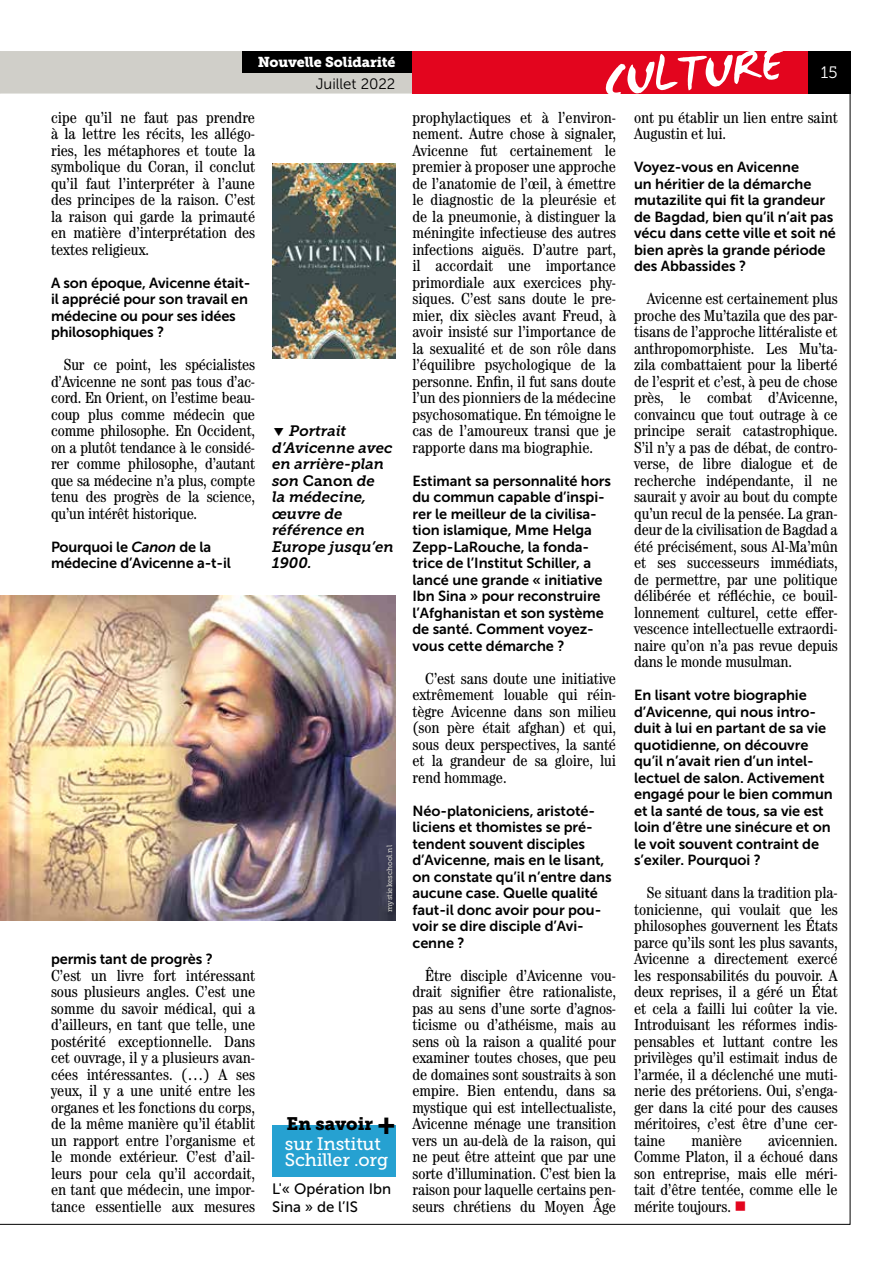
<style>
.page{position:relative;width:893px;height:1263px;background:#fff}
.page>*{position:absolute;margin:0;border:0;box-sizing:border-box;transform-origin:0 0}
.t1{font:54px "WC Mano Negra Bta";color:#fff}
.t2{font:18px/16.5px "Museo Slab 500";letter-spacing:-.01em;color:#fff}
.t3{font:18px "Museo Slab 900";color:#000}
.t4{font:16.5px "Museo Slab 300";color:#fff}
.t5{font:condensed 16.05px/16.5px "Century Std";letter-spacing:-.005em;color:#000;text-align:justify}
.t6{font:italic 15px/16.5px "Museo Slab 700";color:#000}
.t7{font:15px/18px "Museo Sans 500";color:#000}
.t8{font:15px "Museo Sans 300";color:#000}
.t9{font:14.55px/16.5px "Museo Sans 700";letter-spacing:-.005em;color:#000}
.t10{font:14.25px "Museo Slab 900";letter-spacing:-.01em;color:#fff}
.t11{font:7.5px "Museo Slab 500";color:#d0cfc9}
.s1{font-style:italic}
.s2{font-style:normal}
.s3{font-size:28.5px}
.s4{color:#e3051e}
</style>
<div class="page">
<div style="left:0;top:51px;width:412px;height:43px;background:#d0cfc9"></div>
<div style="left:242px;top:51px;width:170px;height:21px;background:#000"></div>
<div style="left:412px;top:51px;width:396px;height:43px;background:#e3051e"></div>
<div style="left:808px;top:51px;width:42px;height:43px;background:#000"></div>
<img style="left:272px;top:164px;width:123px;height:194px">
<img style="left:0;top:595px;width:395px;height:326px">
<div style="left:272px;top:1125px;width:123px;height:51px;background:#26a1d1"></div>
<p class="t10" style="left:258px;top:54px;width:139px">Nouvelle Solidarité</p>
<p class="t5" style="left:51px;top:109px;width:206px">cipe qu’il ne faut pas prendre à la lettre les récits, les allégo&shy;ries, les métaphores et toute la symbolique du Coran, il conclut qu’il faut l’interpréter à l’aune des principes de la raison. C’est la raison qui garde la primauté en matière d’interprétation des textes religieux.</p>
<p class="t9" style="left:51px;top:275px;width:201px">A son époque, Avicenne était&shy;il apprécié pour son travail en médecine ou pour ses idées philosophiques ?</p>
<p class="t5" style="left:51px;top:356px;width:206px;text-indent:13px">Sur ce point, les spécialistes d’Avicenne ne sont pas tous d’ac&shy;cord. En Orient, on l’estime beau&shy;coup plus comme médecin que comme philosophe. En Occident, on a plutôt tendance à le considé&shy;rer comme philosophe, d’autant que sa médecine n’a plus, compte tenu des progrès de la science, qu’un intérêt historique.</p>
<p class="t9" style="left:51px;top:539px;width:181px">Pourquoi le <span class="s1">Canon</span> de la médecine d’Avicenne a-t-il</p>
<p class="t8" style="left:316px;top:75px;width:81px">Juillet 2022</p>
<p class="t6" style="left:272px;top:423px;width:123px;text-indent:17px">Portrait d’Avicenne avec en arrière-plan son <span class="s2">Canon</span> de<br>la médecine, œuvre de référence en<br>Europe jusqu’en<br>1900.</p>
<p class="t9" style="left:51px;top:951px;width:163px">permis tant de progrès ?</p>
<p class="t5" style="left:51px;top:967px;width:206px">C’est un livre fort intéressant sous plusieurs angles. C’est une somme du savoir médical, qui a d’ailleurs, en tant que telle, une postérité exceptionnelle. Dans cet ouvrage, il y a plusieurs avan&shy;cées intéressantes. (…) A ses yeux, il y a une unité entre les organes et les fonctions du corps, de la même manière qu’il établit un rapport entre l’organisme et le monde extérieur. C’est d’ail&shy;leurs pour cela qu’il accordait, en tant que médecin, une impor&shy;tance essentielle aux mesures</p>
<p class="t11" style="left:385px;top:912px;width:68px;rotate:-90deg">mystiekeschool.nl</p>
<p class="t3" style="left:287px;top:1113px;width:110px">En savoir <span class="s3">+</span></p>
<p class="t2" style="left:285px;top:1135px;width:105px">sur Institut<br>Schiller .org</p>
<p class="t7" style="left:272px;top:1179px;width:120px">L'« Opération Ibn<br>Sina » de l’IS</p>
<h1 class="t1" style="left:600px;top:47px;width:185px;rotate:-5deg">CULTURE</h1>
<p class="t4" style="left:821px;top:64px;width:18px">15</p>
<p class="t5" style="left:412px;top:109px;width:205px">prophylactiques et à l’environ&shy;nement. Autre chose à signaler, Avicenne fut certainement le premier à proposer une approche de l’anatomie de l’œil, à émettre le diagnostic de la pleurésie et de la pneumonie, à distinguer la méningite infectieuse des autres infections aiguës. D’autre part, il accordait une importance primordiale aux exercices phy&shy;siques. C’est sans doute le pre&shy;mier, dix siècles avant Freud, à avoir insisté sur l’importance de la sexualité et de son rôle dans l’équilibre psychologique de la personne. Enfin, il fut sans doute l’un des pionniers de la médecine psychosomatique. En témoigne le cas de l’amoureux transi que je rapporte dans ma biographie.</p>
<p class="t9" style="left:412px;top:473px;width:200px">Estimant sa personnalité hors du commun capable d’inspi&shy;rer le meilleur de la civilisa&shy;tion islamique, Mme Helga<br>Zepp-LaRouche, la fonda&shy;trice de l’Institut Schiller, a lancé une grande « initiative<br>Ibn Sina » pour reconstruire l’Afghanistan et son système de santé. Comment voyez&shy;vous cette démarche ?</p>
<p class="t5" style="left:412px;top:670px;width:205px;text-indent:13px">C’est sans doute une initiative extrêmement louable qui réin&shy;tègre Avicenne dans son milieu (son père était afghan) et qui, sous deux perspectives, la santé et la grandeur de sa gloire, lui rend hommage.</p>
<p class="t9" style="left:412px;top:803px;width:201px">Néo-platoniciens, aristoté&shy;liciens et thomistes se pré&shy;tendent souvent disciples d’Avicenne, mais en le lisant, on constate qu’il n’entre dans aucune case. Quelle qualité faut-il donc avoir pour pou&shy;voir se dire disciple d’Avi&shy;cenne ?</p>
<p class="t5" style="left:412px;top:967px;width:205px;text-indent:13px">Être disciple d’Avicenne vou&shy;drait signifier être rationaliste, pas au sens d’une sorte d’agnos&shy;ticisme ou d’athéisme, mais au sens où la raison a qualité pour examiner toutes choses, que peu de domaines sont soustraits à son empire. Bien entendu, dans sa mystique qui est intellectualiste, Avicenne ménage une transition vers un au-delà de la raison, qui ne peut être atteint que par une sorte d’illumination. C’est bien la raison pour laquelle certains pen&shy;seurs chrétiens du Moyen Âge</p>
<p class="t5" style="left:634px;top:109px;width:205px">ont pu établir un lien entre saint<br>Augustin et lui.</p>
<p class="t9" style="left:634px;top:159px;width:203px">Voyez-vous en Avicenne<br>un héritier de la démarche mutazilite qui fit la grandeur de Bagdad, bien qu’il n’ait pas vécu dans cette ville et soit né bien après la grande période des Abbassides ?</p>
<p class="t5" style="left:634px;top:290px;width:205px;text-indent:13px">Avicenne est certainement plus proche des Mu’tazila que des par&shy;tisans de l’approche littéraliste et anthropomorphiste. Les Mu’ta&shy;zila combattaient pour la liberté de l’esprit et c’est, à peu de chose près, le combat d’Avicenne, convaincu que tout outrage à ce principe serait catastrophique.<br>S’il n’y a pas de débat, de contro&shy;verse, de libre dialogue et de recherche indépendante, il ne saurait y avoir au bout du compte qu’un recul de la pensée. La gran&shy;deur de la civilisation de Bagdad a été précisément, sous Al-Ma’mûn et ses successeurs immédiats, de permettre, par une politique délibérée et réfléchie, ce bouil&shy;lonnement culturel, cette effer&shy;vescence intellectuelle extraordi&shy;naire qu’on n’a pas revue depuis dans le monde musulman.</p>
<p class="t9" style="left:634px;top:687px;width:200px">En lisant votre biographie d’Avicenne, qui nous intro&shy;duit à lui en partant de sa vie quotidienne, on découvre qu’il n’avait rien d’un intel&shy;lectuel de salon. Activement engagé pour le bien commun et la santé de tous, sa vie est loin d’être une sinécure et on le voit souvent contraint de s’exiler. Pourquoi ?</p>
<p class="t5" style="left:634px;top:884px;width:205px;text-indent:13px">Se situant dans la tradition pla&shy;tonicienne, qui voulait que les philosophes gouvernent les États parce qu’ils sont les plus savants, Avicenne a directement exercé les responsabilités du pouvoir. A deux reprises, il a géré un État et cela a failli lui coûter la vie.<br>Introduisant les réformes indis&shy;pensables et luttant contre les privilèges qu’il estimait indus de l’armée, il a déclenché une muti&shy;nerie des prétoriens. Oui, s’enga&shy;ger dans la cité pour des causes méritoires, c’est être d’une cer&shy;taine</p>
<p class="t5" style="left:634px;top:1132px;width:205px;text-indent:134px">avicennien.<br>Comme Platon, il a échoué dans son entreprise, mais elle méri&shy;tait d’être tentée, comme elle le mérite toujours. <span class="s4">■</span></p>
<p class="t5" style="left:691px;top:1132px;width:52px">manière</p>
</div>
